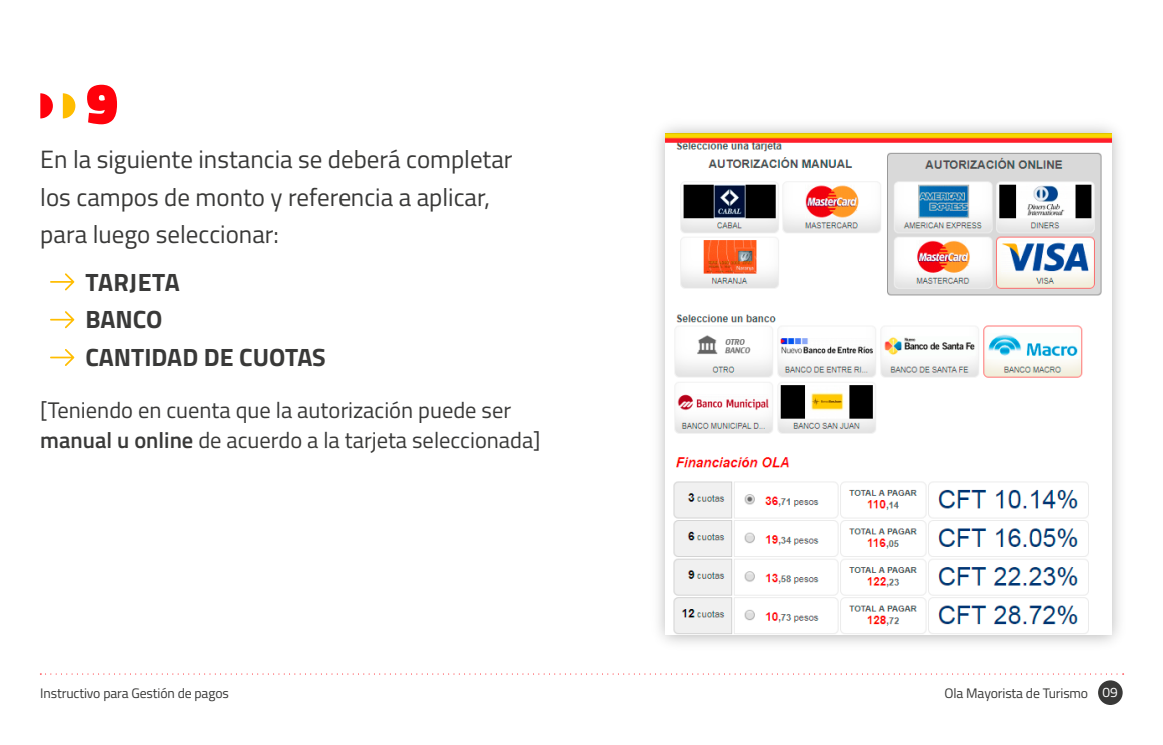
<style>
.page{position:relative;width:1163px;height:745px;background:#fff}
.page>*{position:absolute;margin:0;border:0;box-sizing:border-box;transform-origin:0 0}
.t1{font:900 57.75px "Titillium Web";color:#ff010b}
.t2{font:25px/37.5px "Titillium Web";color:#393938}
.t3{font:700 25px/37.5px "Titillium Web";color:#393938}
.t4{font:22.5px/30px "Titillium Web";color:#393938}
.t5{font:13.75px "Titillium Web";letter-spacing:-.01em;color:#393938}
.s1{font-weight:600}
.s2{color:#fff}
</style>
<div class="page">
<svg style="left:50px;top:273px;width:24px;height:17px"></svg>
<svg style="left:50px;top:311px;width:24px;height:17px"></svg>
<svg style="left:50px;top:349px;width:24px;height:17px"></svg>
<img style="left:342px;top:126px;width:782px;height:556px">
<img style="left:666px;top:133px;width:445px;height:501px">
<svg style="left:40px;top:673px;width:1083px;height:1px"></svg>
<div style="left:1098px;top:680px;width:24px;height:24px;background:#393938;border-radius:50%"></div>
<svg style="left:40px;top:93px;width:13px;height:25px"></svg>
<svg style="left:63px;top:93px;width:12px;height:25px"></svg>
<h1 class="t1" style="left:86px;top:61px;width:33px">9</h1>
<p class="t2" style="left:40px;top:139px;width:474px">En la siguiente instancia se deberá completar los campos de monto y referencia a aplicar, para luego seleccionar:</p>
<p class="t3" style="left:85px;top:261px;width:242px">TARJETA<br>BANCO<br>CANTIDAD DE CUOTAS</p>
<p class="t4" style="left:40px;top:394px;width:502px">[Teniendo en cuenta que la autorización puede ser <span class="s1">manual u online</span> de acuerdo a la tarjeta seleccionada]</p>
<p class="t5" style="left:40px;top:682px;width:190px">Instructivo para Gestión de pagos</p>
<p class="t5" style="left:944px;top:682px;width:175px">Ola Mayorista de Turismo <span class="s2">09</span></p>
</div>
